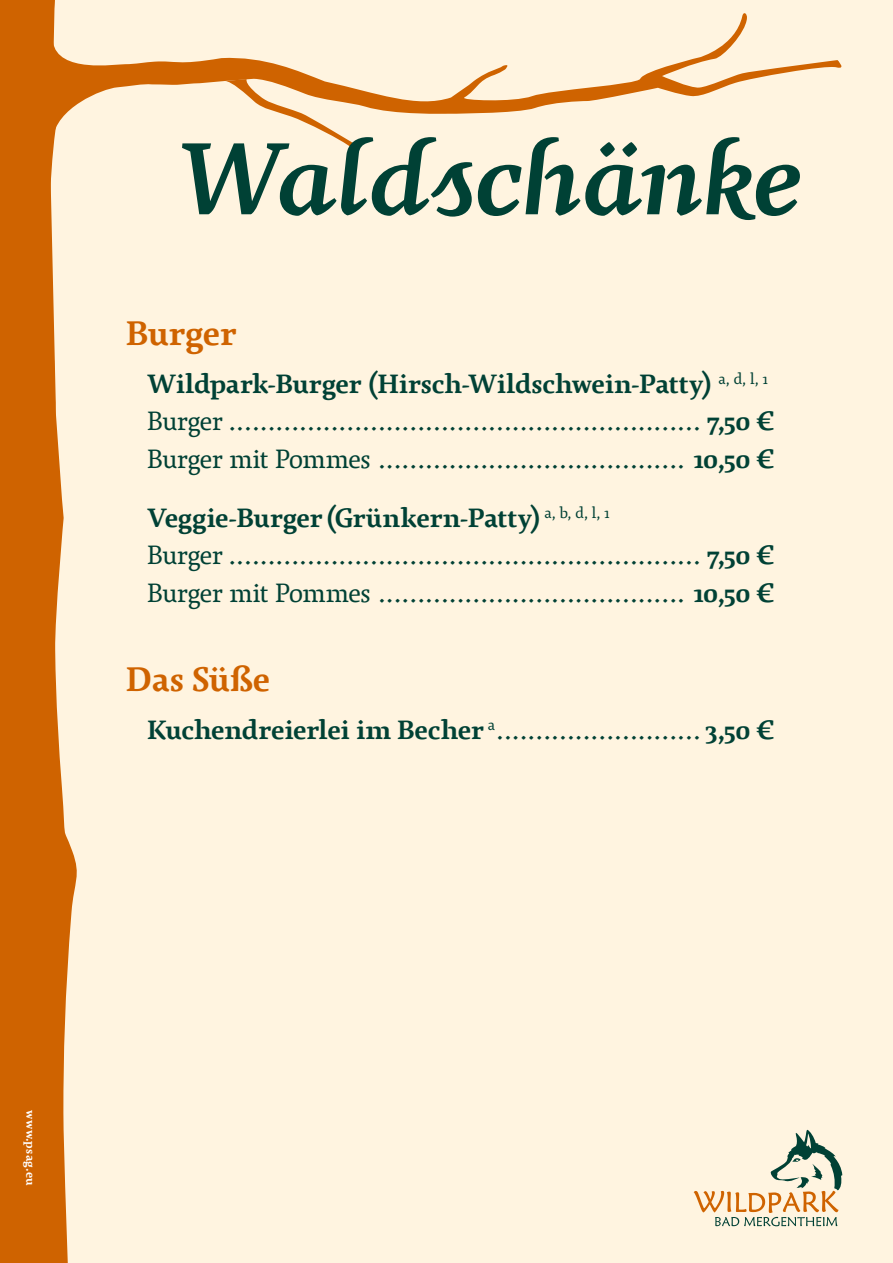
<style>
.page{position:relative;width:893px;height:1263px;background:#fff}
.page>*{position:absolute;margin:0;border:0;box-sizing:border-box;transform-origin:0 0}
.t1{font:italic 700 101.25px "Agendatype Swash";letter-spacing:-.015em;color:#004135}
.t2{font:700 33.75px "Agendatype";letter-spacing:-.005em;color:#cf6300}
.t3{font:26.25px/37.5px "Agendatype";letter-spacing:-.015em;color:#004135}
.t4{font:700 26.25px "Agendatype";letter-spacing:-.01em;color:#004135}
.t5{font:700 12px "Agendatype";letter-spacing:.025em;color:#fff}
.s1{font-weight:700}
.s2{font-weight:400}
</style>
<div class="page">
<div style="left:86px;top:0;width:807px;height:1263px;background:#fff4e0"></div>
<svg style="left:694px;top:1129px;width:148px;height:97px;background:#e1d7be"></svg>
<svg style="left:60px;top:0;width:26px;height:1263px;background:#f9e3c6"></svg>
<svg style="left:57px;top:0;width:3px;height:1263px;background:#e39f5e"></svg>
<div style="left:0;top:0;width:57px;height:1263px;background:#cf6300"></div>
<svg style="left:28px;top:11px;width:819px;height:128px;background:#f6dbba"></svg>
<svg style="left:225px;top:79px;width:133px;height:72px;background:#f4d3ae"></svg>
<h1 class="t1" style="left:176px;top:113px;width:628px">Waldschänke</h1>
<p class="t2" style="left:126px;top:311px;width:112px">Burger</p>
<p class="t3" style="left:147px;top:365px;width:629px"><span class="s1">Wildpark-Burger (Hirsch-Wildschwein-Patty)</span> <sup>a,</sup> <sup>d,</sup> <sup>l,</sup> <sup>1<br></sup>Burger ............................................................ <span class="s1">7,50 €<br></span>Burger mit Pommes ....................................... <span class="s1">10,50 €</span></p>
<p class="t3" style="left:147px;top:499px;width:629px"><span class="s1">Veggie-Burger (Grünkern-Patty)</span> <sup>a,</sup> <sup>b,</sup> <sup>d,</sup> <sup>l,</sup> <sup>1<br></sup>Burger ............................................................ <span class="s1">7,50 €<br></span>Burger mit Pommes ....................................... <span class="s1">10,50 €</span></p>
<p class="t2" style="left:126px;top:657px;width:146px">Das Süße</p>
<p class="t4" style="left:147px;top:713px;width:629px">Kuchendreierlei im Becher <sup>a</sup><span class="s2">..........................</span> 3,50 €</p>
<p class="t5" style="left:38px;top:1110px;width:77px;rotate:90deg">www.psag.eu</p>
</div>
